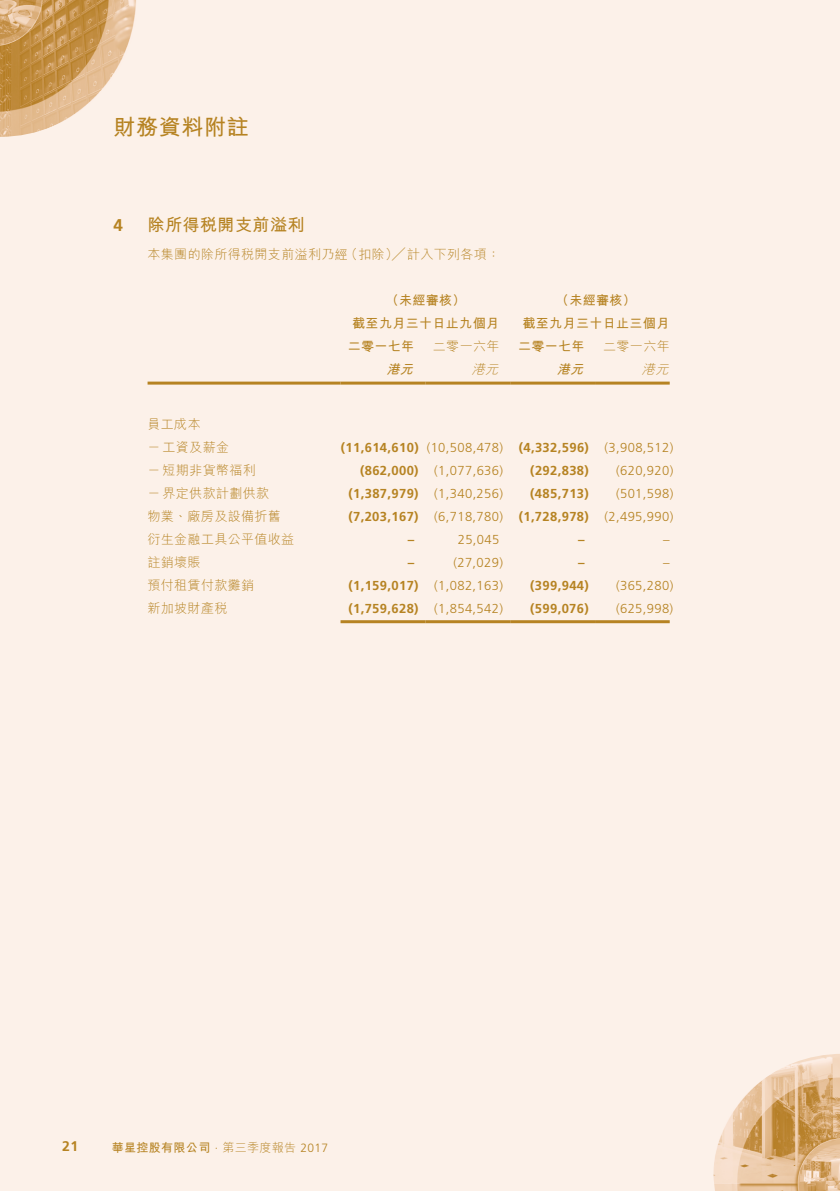
<style>
.page{position:relative;width:840px;height:1191px;background:#fff}
.page>*{position:absolute;margin:0;border:0;box-sizing:border-box;transform-origin:0 0}
.t1{font:700 22px "M Hei HK";letter-spacing:.03em;color:#b68322}
.t2{font:700 17px "M Hei HK";letter-spacing:.03em;color:#b68322}
.t3{font:700 17px "Frutiger LT Std";color:#b68322}
.t4{font:700 14px "Frutiger LT Std";color:#b68322}
.t5{font:700 13px "Frutiger LT Std";letter-spacing:.03em;color:#b68322}
.t6{font:300 13px/23px "M Hei HK";letter-spacing:.03em;color:#b68322}
.t7{font:300 13px "Frutiger LT Std";letter-spacing:.03em;color:#b68322}
.t8{font:700 13px "M Hei HK";letter-spacing:.03em;color:#b68322}
.t9{font:italic 700 13px "M Hei HK";color:#b68322}
.t10{font:italic 300 13px "M Hei HK";color:#b68322}
.t11{font:700 12px "M Hei HK";letter-spacing:.03em;color:#b68322}
.s1{font-weight:300}
.s2{font-weight:700}
.s3{font-family:"Frutiger LT Std";font-weight:300}
</style>
<div class="page">
<div style="left:0;top:0;width:839px;height:1191px;background:#fcf1e9"></div>
<img style="left:0;top:0;width:136px;height:137px">
<img style="left:713px;top:1054px;width:126px;height:137px">
<hr style="left:147px;top:381px;width:193px;height:3px;background:#b68322">
<hr style="left:340px;top:381px;width:85px;height:3px;background:#b68322">
<hr style="left:425px;top:381px;width:85px;height:3px;background:#b68322">
<hr style="left:510px;top:381px;width:85px;height:3px;background:#b68322">
<hr style="left:595px;top:381px;width:74px;height:3px;background:#b68322">
<hr style="left:340px;top:620px;width:85px;height:3px;background:#b68322">
<hr style="left:425px;top:620px;width:85px;height:3px;background:#b68322">
<hr style="left:510px;top:620px;width:85px;height:3px;background:#b68322">
<hr style="left:595px;top:620px;width:74px;height:3px;background:#b68322">
<h1 class="t1" style="left:113px;top:111px;width:137px">財務資料附註</h1>
<h2 class="t3" style="left:113px;top:215px;width:11px">4</h2>
<h2 class="t2" style="left:147px;top:212px;width:158px">除所得稅開支前溢利</h2>
<p class="t6" style="left:147px;top:243px;width:354px">本集團的除所得稅開支前溢利乃經（扣除）╱計入下列各項：</p>
<p class="t8" style="left:385px;top:291px;width:81px">（未經審核）</p>
<p class="t8" style="left:555px;top:291px;width:81px">（未經審核）</p>
<p class="t8" style="left:352px;top:314px;width:148px">截至九月三十日止九個月</p>
<p class="t8" style="left:522px;top:314px;width:148px">截至九月三十日止三個月</p>
<p class="t8" style="left:347px;top:337px;width:68px">二零一七年</p>
<p class="t6" style="left:432px;top:335px;width:68px">二零一六年</p>
<p class="t8" style="left:517px;top:337px;width:68px">二零一七年</p>
<p class="t6" style="left:603px;top:335px;width:68px">二零一六年</p>
<p class="t9" style="left:386px;top:360px;width:32px">港元</p>
<p class="t10" style="left:471px;top:360px;width:32px">港元</p>
<p class="t9" style="left:556px;top:360px;width:32px">港元</p>
<p class="t10" style="left:641px;top:360px;width:32px">港元</p>
<p class="t6" style="left:147px;top:412px;width:83px">員工成本<br>－工資及薪金</p>
<p class="t5" style="left:341px;top:440px;width:334px">(11,614,610) <span class="s1">(10,508,478)</span> (4,332,596) <span class="s1">(3,908,512)</span></p>
<p class="t6" style="left:147px;top:458px;width:110px">－短期非貨幣福利</p>
<p class="t7" style="left:360px;top:463px;width:144px"><span class="s2">(862,000)</span> (1,077,636)</p>
<p class="t5" style="left:530px;top:463px;width:60px">(292,838)</p>
<p class="t7" style="left:615px;top:463px;width:59px">(620,920)</p>
<p class="t6" style="left:147px;top:481px;width:123px">－界定供款計劃供款</p>
<p class="t5" style="left:348px;top:486px;width:156px">(1,387,979) <span class="s1">(1,340,256)</span></p>
<p class="t5" style="left:530px;top:486px;width:60px">(485,713)</p>
<p class="t7" style="left:615px;top:486px;width:59px">(501,598)</p>
<p class="t6" style="left:147px;top:504px;width:135px">物業、廠房及設備折舊</p>
<p class="t5" style="left:348px;top:509px;width:326px">(7,203,167) <span class="s1">(6,718,780)</span> (1,728,978) <span class="s1">(2,495,990)</span></p>
<p class="t6" style="left:147px;top:527px;width:148px">衍生金融工具公平值收益</p>
<p class="t5" style="left:407px;top:532px;width:8px">–</p>
<p class="t7" style="left:457px;top:532px;width:43px">25,045</p>
<p class="t5" style="left:577px;top:532px;width:8px">–</p>
<p class="t7" style="left:662px;top:532px;width:8px">–</p>
<p class="t6" style="left:147px;top:550px;width:55px">註銷壞賬</p>
<p class="t5" style="left:407px;top:555px;width:8px">–</p>
<p class="t7" style="left:453px;top:555px;width:51px">(27,029)</p>
<p class="t5" style="left:577px;top:555px;width:8px">–</p>
<p class="t7" style="left:662px;top:555px;width:8px">–</p>
<p class="t6" style="left:147px;top:573px;width:108px">預付租賃付款攤銷</p>
<p class="t5" style="left:348px;top:578px;width:156px">(1,159,017) <span class="s1">(1,082,163)</span></p>
<p class="t5" style="left:530px;top:578px;width:60px">(399,944)</p>
<p class="t7" style="left:615px;top:578px;width:59px">(365,280)</p>
<p class="t6" style="left:147px;top:596px;width:81px">新加坡財產稅</p>
<p class="t5" style="left:348px;top:601px;width:156px">(1,759,628) <span class="s1">(1,854,542)</span></p>
<p class="t5" style="left:530px;top:601px;width:60px">(599,076)</p>
<p class="t7" style="left:615px;top:601px;width:59px">(625,998)</p>
<p class="t4" style="left:62px;top:1138px;width:17px">21</p>
<p class="t11" style="left:112px;top:1138px;width:218px">華星控股有限公司 <span class="s3">·</span> <span class="s1">第三季度報告</span> <span class="s3">2017</span></p>
</div>
